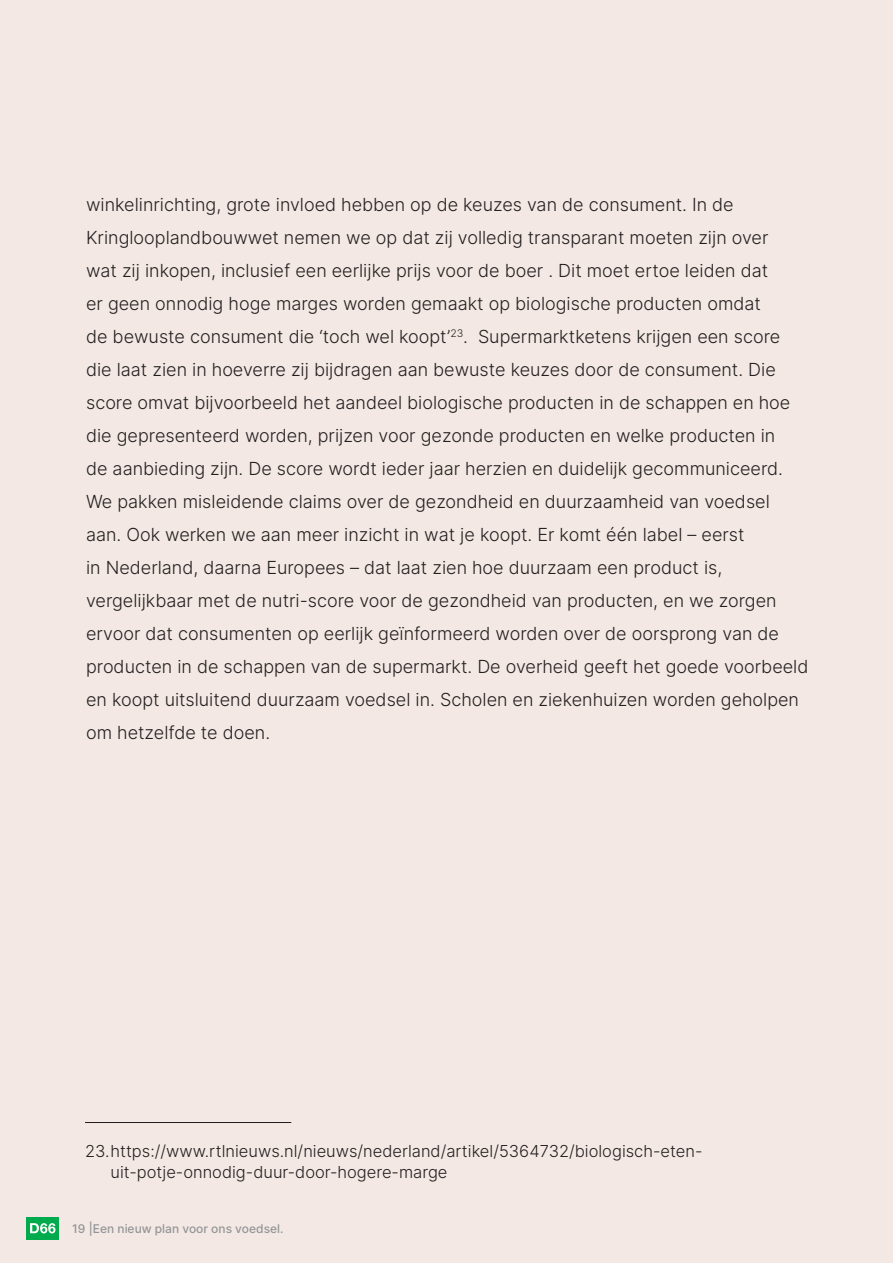
<style>
.page{position:relative;width:893px;height:1263px;background:#f3e8e3}
.page>*{position:absolute;margin:0;border:0;box-sizing:border-box;transform-origin:0 0}
.t1{font:300 18px/33px "Inter";color:#231f20}
.t2{font:300 16.5px/21px "Inter";color:#231f20}
.t3{font:500 12px "Inter";color:#939598}
</style>
<div class="page">
<div style="left:26px;top:1217px;width:33px;height:22px;background:#00ab4d"></div>
<svg style="left:30px;top:1223px;width:26px;height:10px"></svg>
<hr style="left:85px;top:1122px;width:206px;height:1px;background:#231f20">
<p class="t1" style="left:86px;top:188px;width:724px">winkelinrichting, grote invloed hebben op de keuzes van de consument. In de Kringlooplandbouwwet nemen we op dat zij volledig transparant moeten zijn over<br>wat zij inkopen, inclusief een eerlijke prijs voor de boer . Dit moet ertoe leiden dat<br>er geen onnodig hoge marges worden gemaakt op biologische producten omdat<br>de bewuste consument die ‘toch wel koopt’<sup>23</sup>. Supermarktketens krijgen een score die laat zien in hoeverre zij bijdragen aan bewuste keuzes door de consument. Die score omvat bijvoorbeeld het aandeel biologische producten in de schappen en hoe die gepresenteerd worden, prijzen voor gezonde producten en welke producten in<br>de aanbieding zijn. De score wordt ieder jaar herzien en duidelijk gecommuniceerd.<br>We pakken misleidende claims over de gezondheid en duurzaamheid van voedsel aan. Ook werken we aan meer inzicht in wat je koopt. Er komt één label – eerst<br>in Nederland, daarna Europees – dat laat zien hoe duurzaam een product is, vergelijkbaar met de nutri-score voor de gezondheid van producten, en we zorgen ervoor dat consumenten op eerlijk geïnformeerd worden over de oorsprong van de producten in de schappen van de supermarkt. De overheid geeft het goede voorbeeld en koopt uitsluitend duurzaam voedsel in. Scholen en ziekenhuizen worden geholpen om hetzelfde te doen.</p>
<p class="t2" style="left:111px;top:1140px;width:593px;text-indent:-26px">23.https://www.rtlnieuws.nl/nieuws/nederland/artikel/5364732/biologisch-eten&shy;uit-potje-onnodig-duur-door-hogere-marge</p>
<p class="t3" style="left:72px;top:1219px;width:213px">19 |Een nieuw plan voor ons voedsel.</p>
</div>
